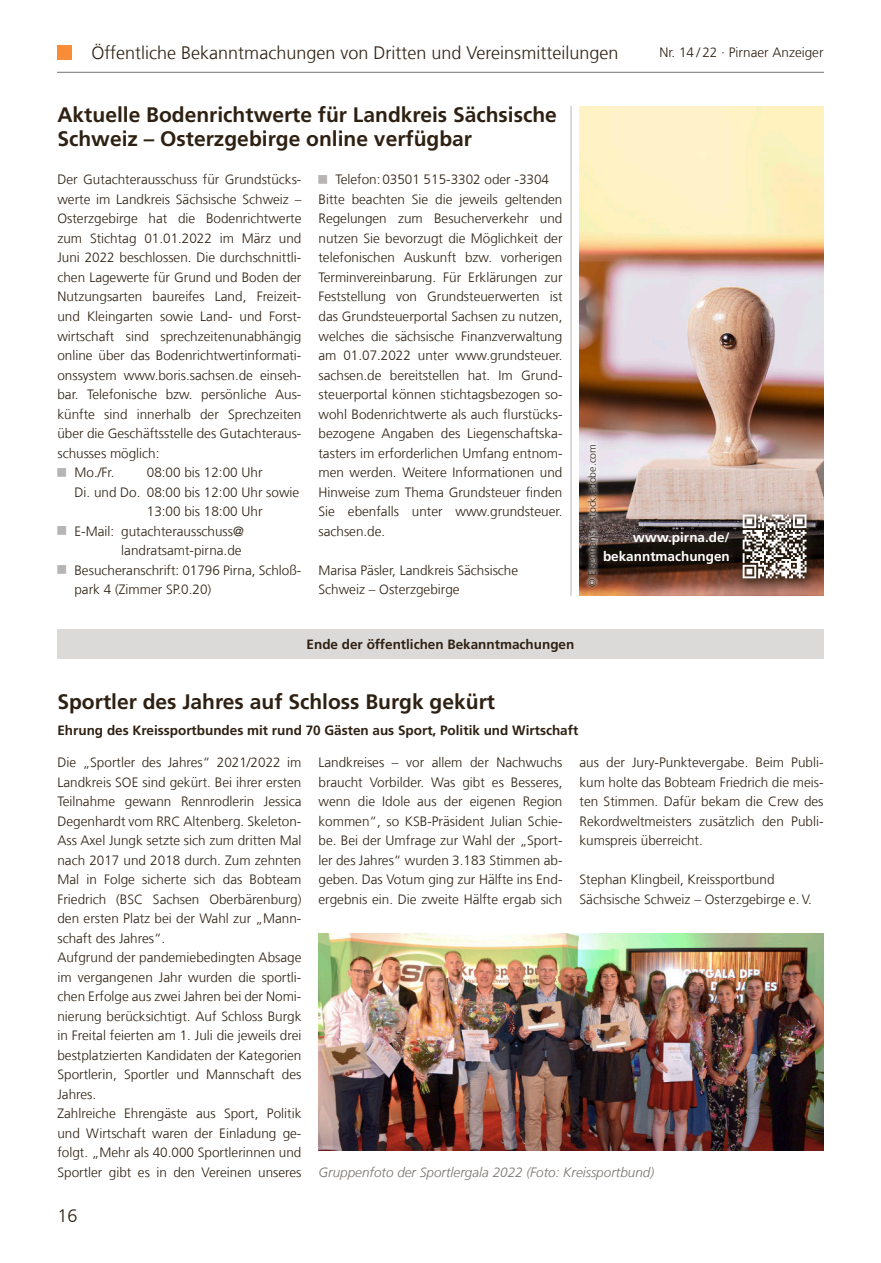
<style>
.page{position:relative;width:881px;height:1263px;background:#fff}
.page>*{position:absolute;margin:0;border:0;box-sizing:border-box;transform-origin:0 0}
.t1{font:700 21px/24px "Frutiger LT Com";color:#2e2113}
.t2{font:300 18px "Frutiger LT Com";color:#2e2113}
.t3{font:300 13.5px/19.5px "Frutiger LT Com";color:#2e2113}
.t4{font:700 13.5px "Frutiger LT Com";color:#2e2113}
.t5{font:italic 300 13.5px "Frutiger LT Com";color:#787370}
.t6{font:700 13.5px/19.5px "Frutiger LT Com";color:#fff;text-align:right}
.t7{font:300 10.5px "Frutiger LT Com";color:#2e2113}
</style>
<div class="page">
<div style="left:57px;top:45px;width:15px;height:15px;background:#f98c37"></div>
<hr style="left:57px;top:72px;width:766px;height:1px;background:#787370">
<div style="left:57px;top:629px;width:766px;height:30px;background:#dbdad9"></div>
<hr style="left:570px;top:106px;width:1px;height:489px;background:#b7b5b4">
<img style="left:579px;top:106px;width:244px;height:489px">
<img style="left:599px;top:524px;width:134px;height:53px">
<img style="left:733px;top:505px;width:87px;height:88px">
<svg style="left:742px;top:514px;width:64px;height:64px"></svg>
<img style="left:584px;top:440px;width:15px;height:148px">
<img style="left:318px;top:933px;width:505px;height:217px">
<h2 class="t2" style="left:91px;top:46px;width:528px">Öffentliche Bekanntmachungen von Dritten und Vereinsmitteilungen</h2>
<p class="t3" style="left:659px;top:44px;width:166px">Nr. 14 / 22 · Pirnaer Anzeiger</p>
<h1 class="t1" style="left:57px;top:105px;width:501px">Aktuelle Bodenrichtwerte für Landkreis Sächsische<br>Schweiz – Osterzgebirge online verfügbar</h1>
<p class="t3" style="left:57px;top:171px;width:245px">Der Gutachterausschuss für Grundstücks-</p>
<p class="t3" style="left:57px;top:191px;width:245px">werte im Landkreis Sächsische Schweiz –</p>
<p class="t3" style="left:57px;top:210px;width:245px">Osterzgebirge hat die Bodenrichtwerte</p>
<p class="t3" style="left:57px;top:230px;width:245px">zum Stichtag 01.01.2022 im März und</p>
<p class="t3" style="left:57px;top:249px;width:245px">Juni 2022 beschlossen. Die durchschnittli-</p>
<p class="t3" style="left:57px;top:269px;width:245px">chen Lagewerte für Grund und Boden der</p>
<p class="t3" style="left:57px;top:288px;width:245px">Nutzungsarten baureifes Land, Freizeit-</p>
<p class="t3" style="left:57px;top:308px;width:245px">und Kleingarten sowie Land- und Forst-</p>
<p class="t3" style="left:57px;top:327px;width:245px">wirtschaft sind sprechzeitenunabhängig</p>
<p class="t3" style="left:57px;top:347px;width:245px">online über das Bodenrichtwertinformati-</p>
<p class="t3" style="left:57px;top:366px;width:245px">onssystem www.boris.sachsen.de einseh-</p>
<p class="t3" style="left:57px;top:386px;width:245px">bar. Telefonische bzw. persönliche Aus-</p>
<p class="t3" style="left:57px;top:405px;width:245px">künfte sind innerhalb der Sprechzeiten</p>
<p class="t3" style="left:57px;top:425px;width:245px">über die Geschäftsstelle des Gutachteraus-</p>
<p class="t3" style="left:57px;top:444px;width:104px">schusses möglich:</p>
<p class="t3" style="left:74px;top:464px;width:42px">Mo./Fr.</p>
<p class="t3" style="left:147px;top:464px;width:117px">08:00 bis 12:00 Uhr</p>
<p class="t3" style="left:74px;top:483px;width:226px">Di. und Do. 08:00 bis 12:00 Uhr sowie</p>
<p class="t3" style="left:147px;top:503px;width:117px">13:00 bis 18:00 Uhr</p>
<p class="t3" style="left:74px;top:522px;width:171px">E-Mail: gutachterausschuss@</p>
<p class="t3" style="left:121px;top:542px;width:122px">landratsamt-pirna.de</p>
<p class="t3" style="left:74px;top:561px;width:228px">Besucheranschrift: 01796 Pirna, Schloß-</p>
<p class="t3" style="left:74px;top:581px;width:138px">park 4 (Zimmer SP.0.20)</p>
<p class="t3" style="left:318px;top:171px;width:245px;text-indent:17px">Telefon: 03501 515-3302 oder -3304<br>Bitte beachten Sie die jeweils geltenden Regelungen zum Besucherverkehr und nutzen Sie bevorzugt die Möglichkeit der telefonischen Auskunft bzw. vorherigen Terminvereinbarung. Für Erklärungen zur Feststellung von Grundsteuerwerten ist das Grundsteuerportal Sachsen zu nutzen, welches die sächsische Finanzverwaltung am 01.07.2022 unter www.grundsteuer. sachsen.de bereitstellen hat. Im Grund&shy;steuerportal können stichtagsbezogen so&shy;wohl Bodenrichtwerte als auch flurstücks&shy;bezogene Angaben des Liegenschaftska&shy;tasters im erforderlichen Umfang entnom&shy;men werden. Weitere Informationen und Hinweise zum Thema Grundsteuer finden Sie ebenfalls unter www.grundsteuer. sachsen.de.</p>
<p class="t3" style="left:318px;top:561px;width:201px">Marisa Päsler, Landkreis Sächsische<br>Schweiz – Osterzgebirge</p>
<p class="t7" style="left:587px;top:587px;width:144px;rotate:-90deg">© Eisenhans – stock.adobe.com</p>
<p class="t6" style="left:602px;top:529px;width:128px">www.pirna.de/ bekanntmachungen</p>
<p class="t4" style="left:306px;top:639px;width:269px">Ende der öffentlichen Bekanntmachungen</p>
<h1 class="t1" style="left:57px;top:692px;width:439px">Sportler des Jahres auf Schloss Burgk gekürt</h1>
<p class="t4" style="left:57px;top:725px;width:522px">Ehrung des Kreissportbundes mit rund 70 Gästen aus Sport, Politik und Wirtschaft</p>
<p class="t3" style="left:57px;top:754px;width:245px">Die „Sportler des Jahres“ 2021/2022 im Landkreis SOE sind gekürt. Bei ihrer ersten Teilnahme gewann Rennrodlerin Jessica Degenhardt vom RRC Altenberg. Skeleton-Ass Axel Jungk setzte sich zum dritten Mal nach 2017 und 2018 durch. Zum zehnten Mal in Folge sicherte sich das Bobteam Friedrich (BSC Sachsen Oberbärenburg) den ersten Platz bei der Wahl zur „Mann&shy;schaft des Jahres“.<br>Aufgrund der pandemiebedingten Absage im vergangenen Jahr wurden die sportli&shy;chen Erfolge aus zwei Jahren bei der Nomi&shy;nierung berücksichtigt. Auf Schloss Burgk in Freital feierten am 1. Juli die jeweils drei bestplatzierten Kandidaten der Kategorien Sportlerin, Sportler und Mannschaft des Jahres.<br>Zahlreiche Ehrengäste aus Sport, Politik und Wirtschaft waren der Einladung ge&shy;folgt. „Mehr als 40.000 Sportlerinnen und Sportler gibt es in den Vereinen unseres</p>
<p class="t3" style="left:318px;top:754px;width:245px;text-align:justify">Landkreises – vor allem der Nachwuchs braucht Vorbilder. Was gibt es Besseres, wenn die Idole aus der eigenen Region kommen“, so KSB-Präsident Julian Schie&shy;be. Bei der Umfrage zur Wahl der „Sport&shy;ler des Jahres“ wurden 3.183 Stimmen ab&shy;geben. Das Votum ging zur Hälfte ins End&shy;ergebnis ein. Die zweite Hälfte ergab sich</p>
<p class="t3" style="left:579px;top:754px;width:245px;text-align:justify">aus der Jury-Punktevergabe. Beim Publi&shy;kum holte das Bobteam Friedrich die meis&shy;ten Stimmen. Dafür bekam die Crew des Rekordweltmeisters zusätzlich den Publi&shy;kumspreis überreicht.</p>
<p class="t3" style="left:579px;top:871px;width:234px">Stephan Klingbeil, Kreissportbund<br>Sächsische Schweiz – Osterzgebirge e. V.</p>
<p class="t5" style="left:318px;top:1167px;width:337px">Gruppenfoto der Sportlergala 2022 (Foto: Kreissportbund)</p>
<h2 class="t2" style="left:57px;top:1209px;width:22px">16</h2>
</div>
